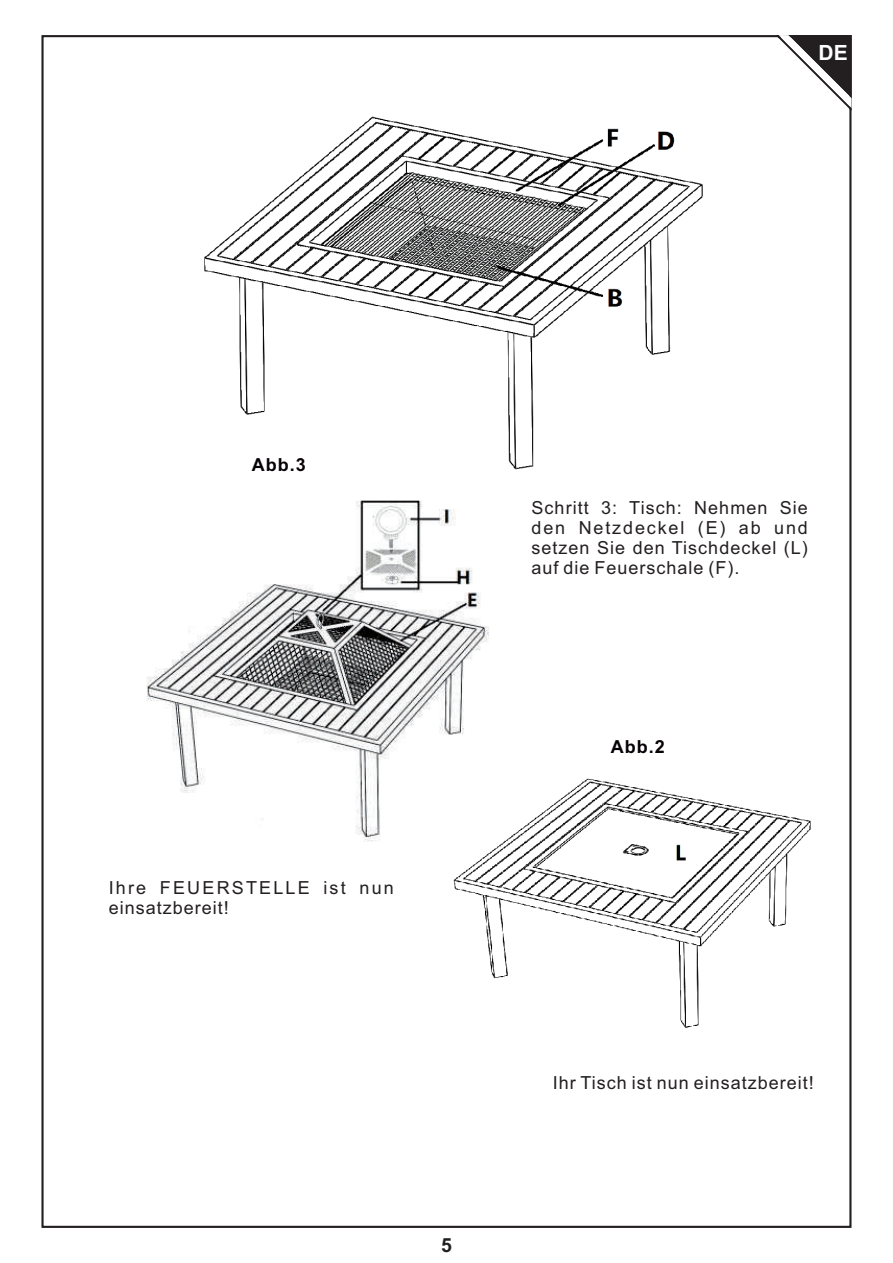
<style>
.page{position:relative;width:893px;height:1263px;background:#fff}
.page>*{position:absolute;margin:0;border:0;box-sizing:border-box;transform-origin:0 0}
.t1{font:700 21px "Arial";color:#fff}
.t2{font:700 19.5px "Arial";color:#231f20}
.t3{font:18px/20.1px "Arial";letter-spacing:.055em;color:#231f20;text-align:justify}
.t4{font:18px/20.1px "Arial";letter-spacing:.12em;color:#231f20}
.t5{font:700 18px "Arial";letter-spacing:.055em;color:#060206}
</style>
<div class="page">
<svg style="left:775px;top:35px;width:77px;height:79px"></svg>
<img style="left:204px;top:116px;width:499px;height:354px">
<img style="left:146px;top:500px;width:343px;height:341px">
<img style="left:446px;top:774px;width:365px;height:255px">
<p class="t1" style="left:818px;top:44px;width:31px">DE</p>
<p class="t5" style="left:252px;top:458px;width:55px">Abb.3</p>
<p class="t4" style="left:109px;top:879px;width:287px">Ihre FEUERSTELLE ist nun einsatzbereit!</p>
<p class="t2" style="left:441px;top:1238px;width:12px">5</p>
<p class="t3" style="left:531px;top:499px;width:278px">Schritt 3: Tisch: Nehmen Sie den Netzdeckel (E) ab und setzen Sie den Tischdeckel (L) auf die Feuerschale (F).</p>
<p class="t5" style="left:611px;top:739px;width:55px">Abb.2</p>
<p class="t3" style="left:553px;top:1074px;width:263px">Ihr Tisch ist nun einsatzbereit!</p>
</div>
